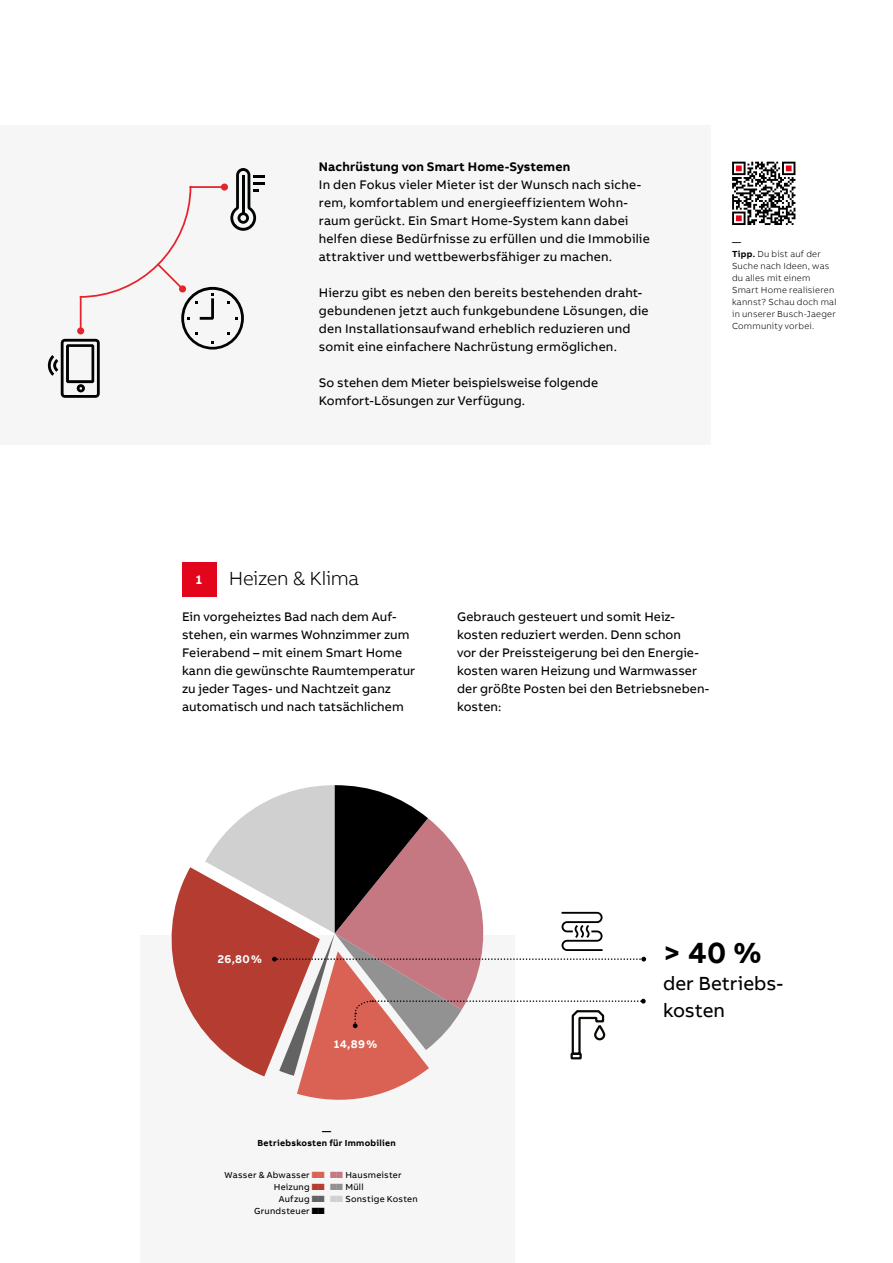
<style>
.page{position:relative;width:893px;height:1263px;background:#fff}
.page>*{position:absolute;margin:0;border:0;box-sizing:border-box;transform-origin:0 0}
.t1{font:700 30px "AB Bvoice";color:#000}
.t2{font:19.5px/27px "AB Bvoice";color:#000}
.t3{font:300 19.5px "AB Bvoice";letter-spacing:-.015em;color:#000}
.t4{font:12.75px/18px "AB Bvoice";letter-spacing:.01em;color:#000}
.t5{font:700 12.75px "AB Bvoice";letter-spacing:.01em;color:#000}
.t6{font:700 12.75px "AB Bvoice";color:#fff}
.t7{font:700 11.55px "AB Bvoice";letter-spacing:.025em;color:#fff}
.t8{font:300 9px/12px "AB Bvoice";letter-spacing:.025em;color:#000}
.t9{font:9px/12px "AB Bvoice";letter-spacing:.025em;color:#000;text-align:right}
.t10{font:700 9px/12px "AB Bvoice";letter-spacing:.03em;color:#000;text-align:center}
.s1{font-weight:400}
.s2{font-weight:700}
.s3{color:#d96254}
.s4{color:#b43c31}
.s5{color:#646363}
.s6{color:#c47a83}
.s7{color:#929292}
.s8{color:#d0d0d0}
</style>
<div class="page">
<div style="left:0;top:125px;width:711px;height:320px;background:#f6f6f6"></div>
<div style="left:140px;top:935px;width:374px;height:328px;background:#f6f6f6"></div>
<div style="left:182px;top:562px;width:34px;height:34px;background:#e3051b"></div>
<svg style="left:48px;top:168px;width:217px;height:230px"></svg>
<svg style="left:171px;top:785px;width:475px;height:315px"></svg>
<svg style="left:732px;top:162px;width:63px;height:63px"></svg>
<p class="t5" style="left:319px;top:158px;width:253px">Nachrüstung von Smart Home-Systemen</p>
<p class="t4" style="left:319px;top:175px;width:332px">In den Fokus vieler Mieter ist der Wunsch nach siche&shy;rem, komfortablem und energieeffizientem Wohn&shy;raum gerückt. Ein Smart Home-System kann dabei helfen diese Bedürfnisse zu erfüllen und die Immobilie attraktiver und wettbewerbsfähiger zu machen.</p>
<p class="t4" style="left:319px;top:283px;width:331px">Hierzu gibt es neben den bereits bestehenden draht&shy;gebundenen jetzt auch funkgebundene Lösungen, die den Installationsaufwand erheblich reduzieren und somit eine einfachere Nachrüstung ermöglichen.</p>
<p class="t4" style="left:319px;top:373px;width:281px">So stehen dem Mieter beispielsweise folgende<br>Komfort-Lösungen zur Verfügung.</p>
<p class="t8" style="left:732px;top:236px;width:106px"><span class="s1">—<br></span><span class="s2">Tipp.</span> Du bist auf der<br>Suche nach Ideen, was du alles mit einem<br>Smart Home realisieren kannst? Schau doch mal in unserer Busch-Jaeger<br>Community vorbei.</p>
<p class="t6" style="left:196px;top:571px;width:8px">1</p>
<h2 class="t3" style="left:229px;top:567px;width:132px">Heizen &amp; Klima</h2>
<p class="t4" style="left:182px;top:607px;width:235px">Ein vorgeheiztes Bad nach dem Auf&shy;stehen, ein warmes Wohnzimmer zum Feierabend – mit einem Smart Home kann die gewünschte Raumtemperatur zu jeder Tages- und Nachtzeit ganz automatisch und nach tatsächlichem</p>
<p class="t4" style="left:457px;top:607px;width:254px">Gebrauch gesteuert und somit Heiz&shy;kosten reduziert werden. Denn schon<br>vor der Preissteigerung bei den Energie&shy;kosten waren Heizung und Warmwasser der größte Posten bei den Betriebsneben&shy;kosten:</p>
<p class="t7" style="left:218px;top:951px;width:46px">26,80%</p>
<p class="t7" style="left:334px;top:1036px;width:45px">14,89%</p>
<p class="t10" style="left:257px;top:1124px;width:140px">—<br>Betriebskosten für Immobilien</p>
<p class="t9" style="left:225px;top:1169px;width:101px">Wasser &amp; Abwasser <span class="s3">■</span> <span class="s3">■<br></span>Heizung <span class="s4">■</span> <span class="s4">■<br></span>Aufzug <span class="s5">■</span> <span class="s5">■<br></span>Grundsteuer ■ ■</p>
<p class="t9" style="left:330px;top:1169px;width:73px"><span class="s6">■</span> <span class="s6">■</span> Hausmeister</p>
<p class="t9" style="left:330px;top:1181px;width:35px"><span class="s7">■</span> <span class="s7">■</span> Müll</p>
<p class="t9" style="left:330px;top:1193px;width:89px"><span class="s8">■</span> <span class="s8">■</span> Sonstige Kosten</p>
<h1 class="t1" style="left:663px;top:933px;width:100px">&gt; 40 %</h1>
<h2 class="t2" style="left:663px;top:970px;width:122px">der Betriebs&shy;kosten</h2>
</div>
